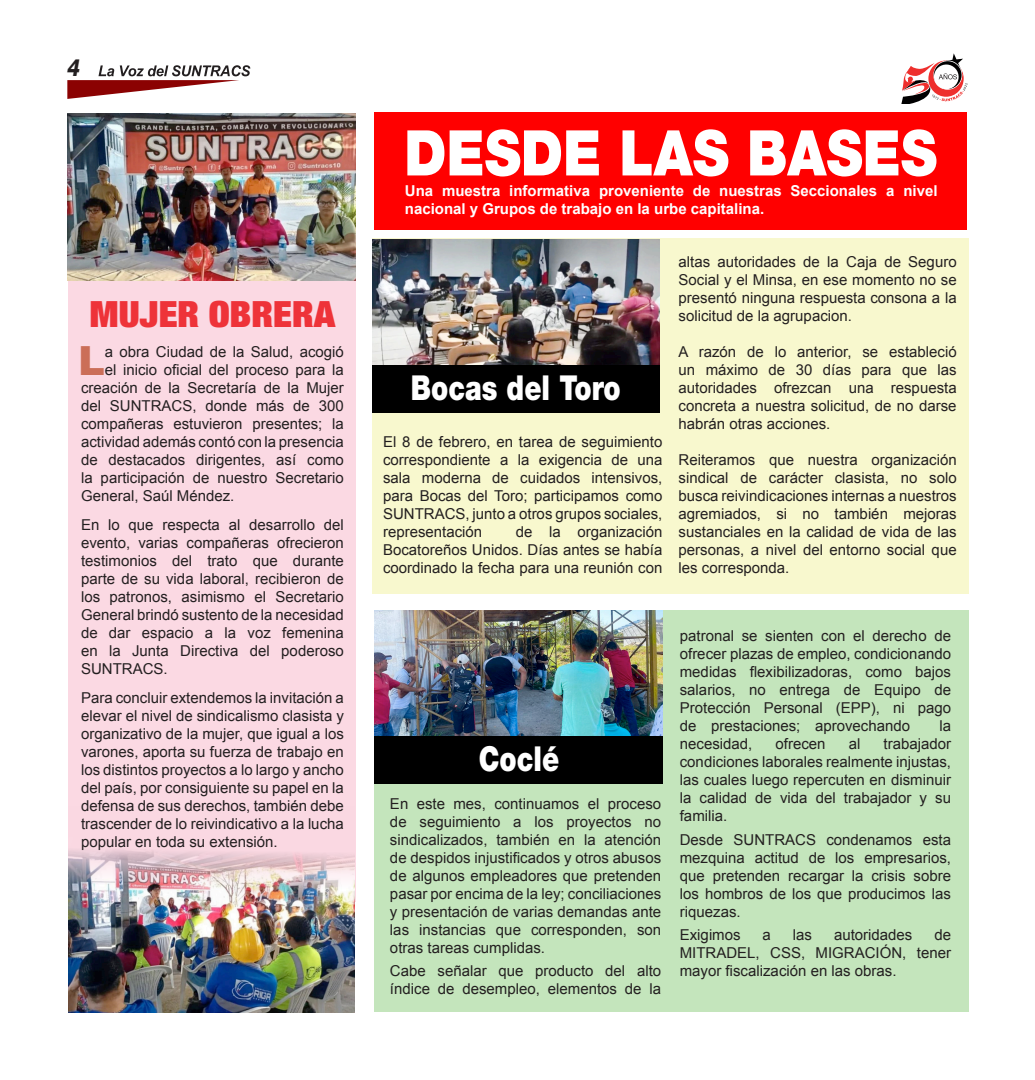
<style>
.page{position:relative;width:1035px;height:1080px;background:#fff}
.page>*{position:absolute;margin:0;border:0;box-sizing:border-box;transform-origin:0 0}
.t1{font:900 63.12px "Helvetica Neue LT Std";color:#fff;scale:.86 1}
.t2{font:900 40.12px "Arial";color:#cb6e58}
.t3{font:900 condensed 36.25px "Helvetica Neue LT Std";color:#ee3339;scale:1.04 1}
.t4{font:900 34.38px "Helvetica Neue LT Std";color:#fff;scale:.79 1}
.t5{font:italic 800 23.75px "Helvetica Neue LT Std";color:#231f20;scale:.84 1}
.t6{font:15px/18px "Arial";color:#231f20;text-align:justify}
.t7{font:700 15px/17.5px "Arial";color:#fff}
</style>
<div class="page">
<svg style="left:67px;top:65px;width:183px;height:34px"></svg>
<svg style="left:901px;top:53px;width:67px;height:51px"></svg>
<div style="left:68px;top:249px;width:288px;height:652px;background:#fbd9e3"></div>
<div style="left:374px;top:610px;width:595px;height:402px;background:#c4e5bc"></div>
<div style="left:372px;top:239px;width:597px;height:355px;background:#f8f8ce"></div>
<div style="left:374px;top:112px;width:592px;height:118px;background:#f00"></div>
<div style="left:374px;top:735px;width:289px;height:48px;background:#000"></div>
<img style="left:374px;top:610px;width:289px;height:125px">
<div style="left:372px;top:365px;width:288px;height:48px;background:#000"></div>
<img style="left:372px;top:239px;width:288px;height:125px">
<img style="left:67px;top:114px;width:288px;height:167px">
<img style="left:69px;top:850px;width:286px;height:162px">
<h3 class="t5" style="left:67px;top:53px;width:16px">4</h3>
<h3 class="t3" style="left:90px;top:291px;width:238px">MUJER OBRERA</h3>
<h2 class="t2" style="left:78px;top:331px;width:28px">L</h2>
<p class="t6" style="left:105px;top:343px;width:241px">a obra Ciudad de la Salud, acogió</p>
<p class="t6" style="left:105px;top:361px;width:241px">el inicio oficial del proceso para la</p>
<p class="t6" style="left:81px;top:379px;width:264px">creación de la Secretaría de la Mujer</p>
<p class="t6" style="left:81px;top:397px;width:264px">del SUNTRACS, donde más de 300</p>
<p class="t6" style="left:81px;top:415px;width:264px">compañeras estuvieron presentes; la</p>
<p class="t6" style="left:81px;top:433px;width:264px">actividad además contó con la presencia</p>
<p class="t6" style="left:81px;top:451px;width:264px">de destacados dirigentes, así como</p>
<p class="t6" style="left:81px;top:469px;width:264px">la participación de nuestro Secretario</p>
<p class="t6" style="left:81px;top:487px;width:155px">General, Saúl Méndez.</p>
<p class="t6" style="left:81px;top:516px;width:264px">En lo que respecta al desarrollo del evento, varias compañeras ofrecieron testimonios del trato que durante parte de su vida laboral, recibieron de los patronos, asimismo el Secretario General brindó sustento de la necesidad de dar espacio a la voz femenina en la Junta Directiva del poderoso SUNTRACS.</p>
<p class="t6" style="left:81px;top:689px;width:264px">Para concluir extendemos la invitación a elevar el nivel de sindicalismo clasista y organizativo de la mujer, que igual a los varones, aporta su fuerza de trabajo en los distintos proyectos a lo largo y ancho del país, por consiguiente su papel en la defensa de sus derechos, también debe trascender de lo reivindicativo a la lucha popular en toda su extensión.</p>
<h1 class="t1" style="left:404px;top:115px;width:621px">DESDE LAS BASES</h1>
<p class="t7" style="left:405px;top:183px;width:534px">Una muestra informativa proveniente de nuestras Seccionales a nivel nacional y Grupos de trabajo en la urbe capitalina.</p>
<h3 class="t4" style="left:411px;top:367px;width:267px">Bocas del Toro</h3>
<p class="t6" style="left:383px;top:433px;width:281px">El 8 de febrero, en tarea de seguimiento correspondiente a la exigencia de una sala moderna de cuidados intensivos, para Bocas del Toro; participamos como SUNTRACS, junto a otros grupos sociales, representación</p>
<p class="t6" style="left:383px;top:523px;width:281px;text-indent:133px">de la organización Bocatoreños Unidos. Días antes se había coordinado la fecha para una reunión con</p>
<p class="t6" style="left:679px;top:253px;width:280px">altas autoridades de la Caja de Seguro Social y el Minsa, en ese momento no se presentó ninguna respuesta consona a la solicitud de la agrupacion.</p>
<p class="t6" style="left:679px;top:343px;width:280px">A razón de lo anterior, se estableció un máximo de 30 días para que las autoridades ofrezcan una respuesta concreta a nuestra solicitud, de no darse habrán otras acciones.</p>
<p class="t6" style="left:679px;top:451px;width:280px">Reiteramos que nuestra organización sindical de carácter clasista, no solo busca reivindicaciones internas a nuestros agremiados, si no también mejoras sustanciales en la calidad de vida de las personas, a nivel del entorno social que les corresponda.</p>
<h3 class="t4" style="left:479px;top:738px;width:103px">Coclé</h3>
<p class="t6" style="left:390px;top:795px;width:273px">En este mes, continuamos el proceso de seguimiento a los proyectos no sindicalizados, también en la atención de despidos injustificados y otros abusos de algunos empleadores que pretenden pasar por encima de la ley; conciliaciones y presentación de varias demandas ante las instancias que corresponden, son otras tareas cumplidas.</p>
<p class="t6" style="left:390px;top:962px;width:273px">Cabe señalar que producto del alto índice de desempleo, elementos de la</p>
<p class="t6" style="left:680px;top:627px;width:273px">patronal se sienten con el derecho de ofrecer plazas de empleo, condicionando medidas flexibilizadoras, como bajos salarios, no entrega de Equipo de Protección Personal (EPP), ni pago de prestaciones; aprovechando</p>
<p class="t6" style="left:939px;top:717px;width:13px">la</p>
<p class="t6" style="left:680px;top:735px;width:74px">necesidad,</p>
<p class="t6" style="left:776px;top:735px;width:52px">ofrecen</p>
<p class="t6" style="left:849px;top:735px;width:13px">al</p>
<p class="t6" style="left:680px;top:735px;width:273px;text-indent:204px">trabajador condiciones laborales realmente injustas, las cuales luego repercuten en disminuir la calidad de vida del trabajador y su familia.</p>
<p class="t6" style="left:680px;top:831px;width:273px">Desde SUNTRACS condenamos esta mezquina actitud de los empresarios, que pretenden recargar la crisis sobre los hombros de los que producimos las riquezas.</p>
<p class="t6" style="left:680px;top:926px;width:62px">Exigimos</p>
<p class="t6" style="left:763px;top:926px;width:10px">a</p>
<p class="t6" style="left:793px;top:926px;width:21px">las</p>
<p class="t6" style="left:834px;top:926px;width:80px">autoridades</p>
<p class="t6" style="left:680px;top:926px;width:273px;text-indent:255px">de MITRADEL, CSS, MIGRACIÓN, tener mayor fiscalización en las obras.</p>
</div>
